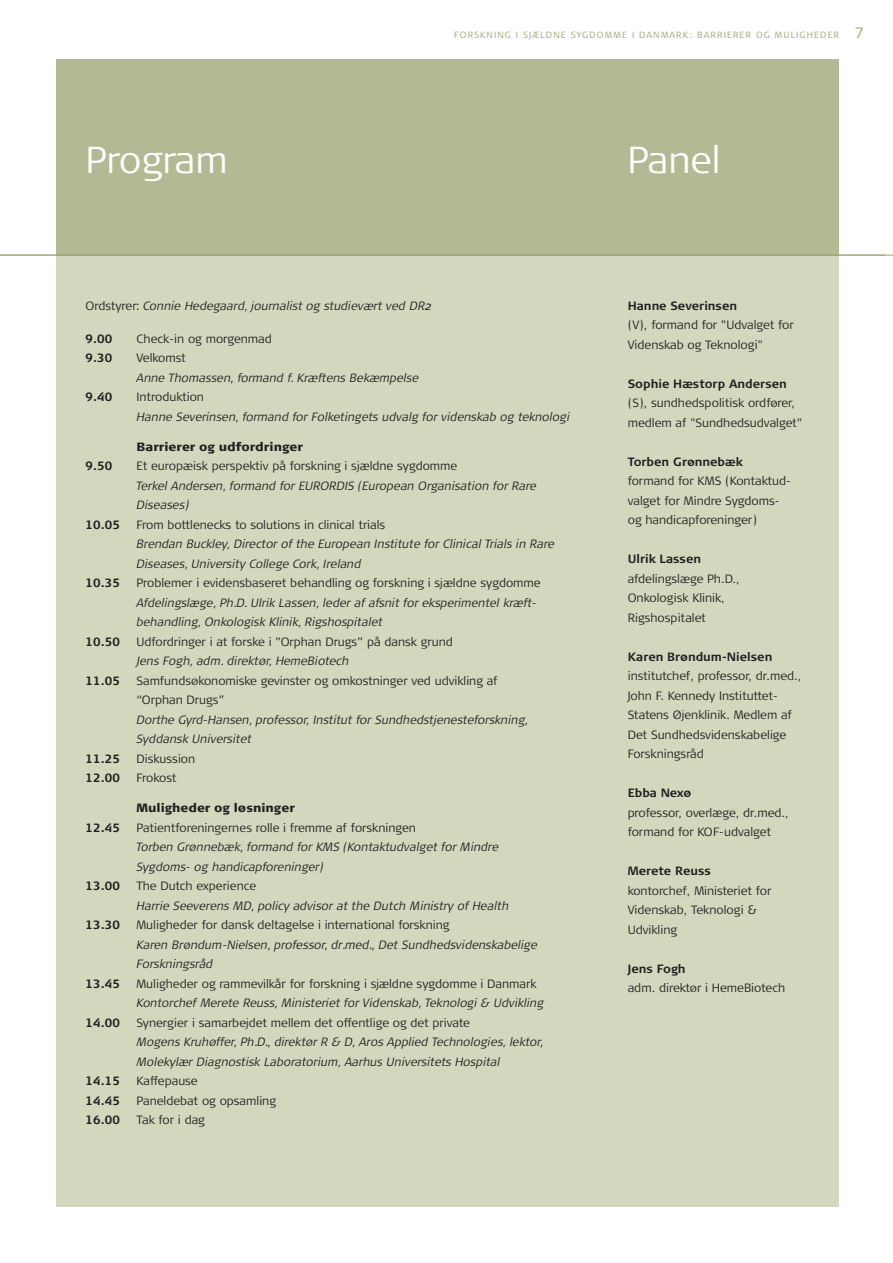
<style>
.page{position:relative;width:893px;height:1263px;background:#fff}
.page>*{position:absolute;margin:0;border:0;box-sizing:border-box;transform-origin:0 0}
.t1{font:300 37.5px "Signa Normal";color:#fff}
.t2{font:300 12px/19.5px "Signa Normal";color:#231f20}
.t3{font:italic 300 12px/19.5px "Signa Normal";color:#231f20}
.t4{font:700 12px "Signa Normal";color:#231f20}
.t5{font:700 12px "Signa Column";color:#231f20}
.t6{font:900 12px "Signa Normal";color:#231f20}
.t7{font:300 12px "Signa Normal";letter-spacing:-.035em;color:#231f20}
.t8{font:300 9px "Signa Column";letter-spacing:.12em;color:#9ea374}
.s1{font-size:15px}
.s2{font-style:normal}
</style>
<div class="page">
<div style="left:56px;top:255px;width:782px;height:952px;background:#d4d7be"></div>
<div style="left:56px;top:60px;width:782px;height:195px;background:#b5b993"></div>
<hr style="left:0;top:255px;width:892px;height:1px;background:#9ea374">
<p class="t8" style="left:454px;top:32px;width:411px">FORSKNING I SJÆLDNE SYGDOMME I DANMARK: BARRIERER OG MULIGHEDER <span class="s1">7</span></p>
<h1 class="t1" style="left:85px;top:146px;width:144px">Program</h1>
<h1 class="t1" style="left:627px;top:146px;width:95px">Panel</h1>
<p class="t3" style="left:85px;top:297px;width:347px"><span class="s2">Ordstyrer:</span> Connie Hedegaard, journalist og studievært ved DR2</p>
<p class="t5" style="left:85px;top:334px;width:29px">9.00</p>
<p class="t2" style="left:136px;top:330px;width:137px">Check-in og morgenmad</p>
<p class="t5" style="left:85px;top:353px;width:29px">9.30</p>
<p class="t2" style="left:136px;top:349px;width:51px">Velkomst</p>
<p class="t3" style="left:136px;top:369px;width:284px">Anne Thomassen, formand f. Kræftens Bekæmpelse</p>
<p class="t5" style="left:85px;top:392px;width:29px">9.40</p>
<p class="t2" style="left:136px;top:388px;width:69px">Introduktion</p>
<p class="t3" style="left:136px;top:408px;width:434px">Hanne Severinsen, formand for Folketingets udvalg for videnskab og teknologi</p>
<p class="t6" style="left:136px;top:442px;width:168px">Barrierer og udfordringer</p>
<p class="t5" style="left:85px;top:461px;width:29px">9.50</p>
<p class="t2" style="left:136px;top:457px;width:322px">Et europæisk perspektiv på forskning i sjældne sygdomme</p>
<p class="t3" style="left:136px;top:477px;width:401px">Terkel Andersen, formand for EURORDIS (European Organisation for Rare<br>Diseases)</p>
<p class="t5" style="left:85px;top:520px;width:36px">10.05</p>
<p class="t2" style="left:136px;top:516px;width:250px">From bottlenecks to solutions in clinical trials</p>
<p class="t3" style="left:136px;top:535px;width:419px">Brendan Buckley, Director of the European Institute for Clinical Trials in Rare<br>Diseases, University College Cork, Ireland</p>
<p class="t5" style="left:85px;top:578px;width:36px">10.35</p>
<p class="t2" style="left:136px;top:574px;width:405px">Problemer i evidensbaseret behandling og forskning i sjældne sygdomme</p>
<p class="t3" style="left:136px;top:594px;width:401px">Afdelingslæge, Ph.D. Ulrik Lassen, leder af afsnit for eksperimentel kræft&shy;behandling, Onkologisk Klinik, Rigshospitalet</p>
<p class="t5" style="left:85px;top:637px;width:36px">10.50</p>
<p class="t2" style="left:136px;top:633px;width:318px">Udfordringer i at forske i ”Orphan Drugs” på dansk grund</p>
<p class="t3" style="left:136px;top:652px;width:214px">Jens Fogh, adm. direktør, HemeBiotech</p>
<p class="t5" style="left:85px;top:676px;width:36px">11.05</p>
<p class="t2" style="left:136px;top:672px;width:363px">Samfundsøkonomiske gevinster og omkostninger ved udvikling af “Orphan Drugs”</p>
<p class="t3" style="left:136px;top:711px;width:393px">Dorthe Gyrd-Hansen, professor, Institut for Sundhedstjenesteforskning,<br>Syddansk Universitet</p>
<p class="t5" style="left:85px;top:754px;width:36px">11.25</p>
<p class="t2" style="left:136px;top:750px;width:60px">Diskussion</p>
<p class="t5" style="left:85px;top:773px;width:36px">12.00</p>
<p class="t7" style="left:136px;top:773px;width:42px">Frokost</p>
<p class="t6" style="left:136px;top:804px;width:160px">Muligheder og løsninger</p>
<p class="t5" style="left:85px;top:823px;width:36px">12.45</p>
<p class="t2" style="left:136px;top:819px;width:281px">Patientforeningernes rolle i fremme af forskningen</p>
<p class="t3" style="left:136px;top:838px;width:364px">Torben Grønnebæk, formand for KMS (Kontaktudvalget for Mindre<br>Sygdoms- og handicapforeninger)</p>
<p class="t5" style="left:85px;top:881px;width:36px">13.00</p>
<p class="t2" style="left:136px;top:877px;width:121px">The Dutch experience</p>
<p class="t3" style="left:136px;top:897px;width:374px">Harrie Seeverens MD, policy advisor at the Dutch Ministry of Health</p>
<p class="t5" style="left:85px;top:920px;width:36px">13.30</p>
<p class="t2" style="left:136px;top:916px;width:314px">Muligheder for dansk deltagelse i international forskning</p>
<p class="t3" style="left:136px;top:936px;width:402px">Karen Brøndum-Nielsen, professor, dr.med., Det Sundhedsvidenskabelige<br>Forskningsråd</p>
<p class="t5" style="left:85px;top:979px;width:36px">13.45</p>
<p class="t2" style="left:136px;top:975px;width:401px">Muligheder og rammevilkår for forskning i sjældne sygdomme i Danmark</p>
<p class="t3" style="left:136px;top:994px;width:409px">Kontorchef Merete Reuss, Ministeriet for Videnskab, Teknologi &amp; Udvikling</p>
<p class="t5" style="left:85px;top:1018px;width:36px">14.00</p>
<p class="t2" style="left:136px;top:1014px;width:335px">Synergier i samarbejdet mellem det offentlige og det private</p>
<p class="t3" style="left:136px;top:1033px;width:408px">Mogens Kruhøffer, Ph.D., direktør R &amp; D, Aros Applied Technologies, lektor,<br>Molekylær Diagnostisk Laboratorium, Aarhus Universitets Hospital</p>
<p class="t5" style="left:85px;top:1076px;width:36px">14.15</p>
<p class="t2" style="left:136px;top:1072px;width:63px">Kaffepause</p>
<p class="t5" style="left:85px;top:1096px;width:36px">14.45</p>
<p class="t2" style="left:136px;top:1092px;width:141px">Paneldebat og opsamling</p>
<p class="t5" style="left:85px;top:1115px;width:36px">16.00</p>
<p class="t2" style="left:136px;top:1111px;width:70px">Tak for i dag</p>
<p class="t4" style="left:627px;top:301px;width:111px">Hanne Severinsen</p>
<p class="t2" style="left:627px;top:316px;width:168px">(V), formand for "Udvalget for<br>Videnskab og Teknologi"</p>
<p class="t4" style="left:627px;top:379px;width:161px">Sophie Hæstorp Andersen</p>
<p class="t2" style="left:627px;top:394px;width:176px">(S), sundhedspolitisk ordfører, medlem af "Sundhedsudvalget"</p>
<p class="t4" style="left:627px;top:457px;width:117px">Torben Grønnebæk</p>
<p class="t2" style="left:627px;top:472px;width:165px">formand for KMS (Kontaktud&shy;valget for Mindre Sygdoms&shy;og handicapforeninger)</p>
<p class="t4" style="left:627px;top:554px;width:75px">Ulrik Lassen</p>
<p class="t2" style="left:627px;top:570px;width:114px">afdelingslæge Ph.D.,<br>Onkologisk Klinik,<br>Rigshospitalet</p>
<p class="t4" style="left:627px;top:652px;width:146px">Karen Brøndum-Nielsen</p>
<p class="t2" style="left:627px;top:667px;width:175px">institutchef, professor, dr.med.,<br>John F. Kennedy Instituttet-<br>Statens Øjenklinik. Medlem af<br>Det Sundhedsvidenskabelige<br>Forskningsråd</p>
<p class="t4" style="left:627px;top:788px;width:65px">Ebba Nexø</p>
<p class="t2" style="left:627px;top:804px;width:163px">professor, overlæge, dr.med., formand for KOF-udvalget</p>
<p class="t4" style="left:627px;top:866px;width:85px">Merete Reuss</p>
<p class="t2" style="left:627px;top:882px;width:145px">kontorchef, Ministeriet for<br>Videnskab, Teknologi &amp;<br>Udvikling</p>
<p class="t4" style="left:627px;top:964px;width:59px">Jens Fogh</p>
<p class="t2" style="left:627px;top:979px;width:159px">adm. direktør i HemeBiotech</p>
</div>
